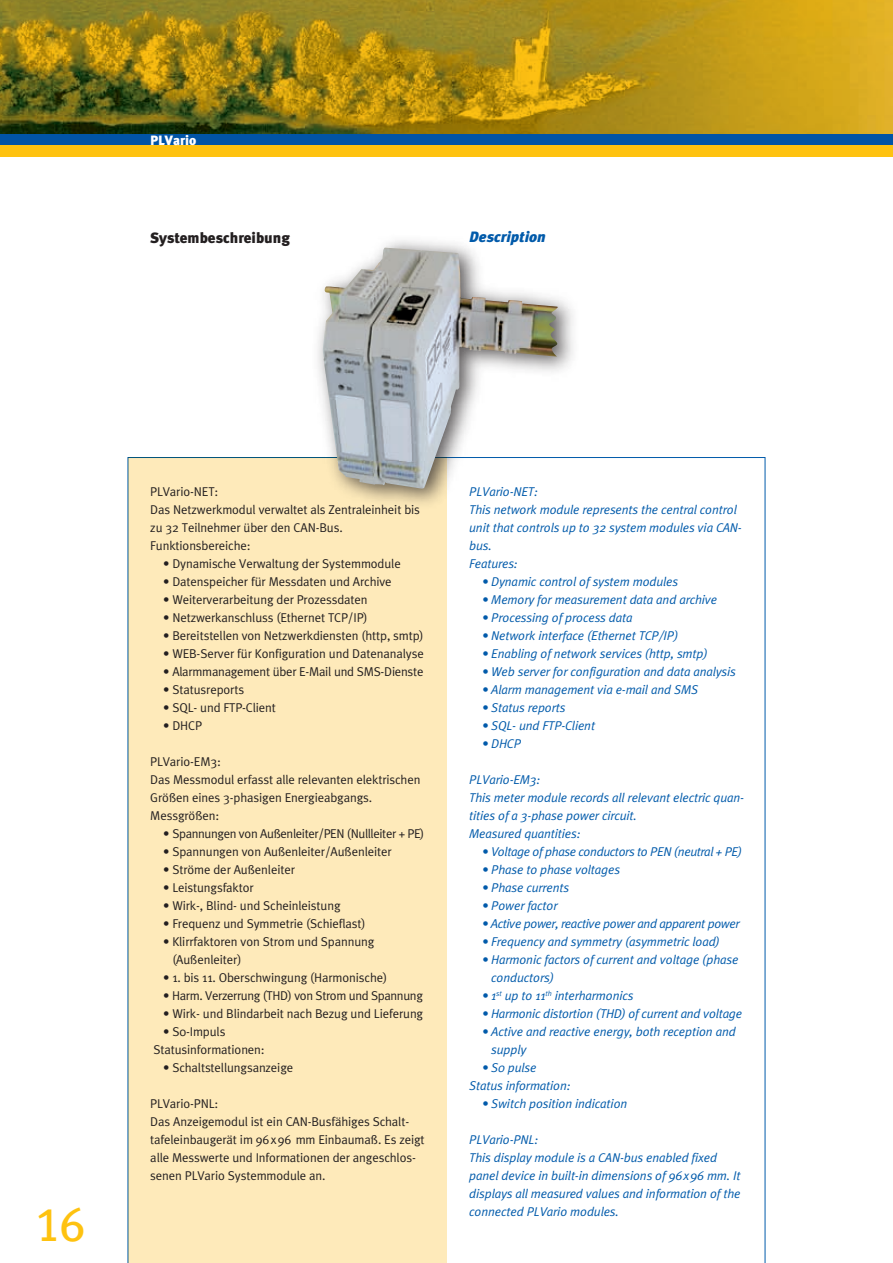
<style>
.page{position:relative;width:893px;height:1263px;background:#fff}
.page>*{position:absolute;margin:0;border:0;box-sizing:border-box;transform-origin:0 0}
.t1{font:48px "Meta Plus Book Caps";color:#fec210}
.t2{font:900 15px "Meta Plus";color:#231f20}
.t3{font:italic 900 15px "Meta Plus";color:#015aaa}
.t4{font:900 13.5px "Meta Plus";color:#fff}
.t5{font:12.75px/18px "Meta Plus Normal";letter-spacing:-.01em;color:#231f20}
.t6{font:italic 12.75px/18px "Meta Plus Normal";letter-spacing:-.01em;color:#015aaa}
.t7{font:12.75px "Meta Plus Normal";letter-spacing:-.03em;color:#231f20}
.t8{font:italic 12.75px "Meta Plus Normal";letter-spacing:-.03em;color:#015aaa}
</style>
<div class="page">
<img style="left:0;top:0;width:892px;height:134px">
<div style="left:0;top:134px;width:893px;height:12px;background:#0154a6"></div>
<div style="left:0;top:146px;width:893px;height:11px;background:#fec210"></div>
<svg style="left:128px;top:457px;width:637px;height:806px"></svg>
<div style="left:308px;top:232px;width:274px;height:281px;background:#231f20;opacity:.75"></div>
<img style="left:323px;top:248px;width:241px;height:241px">
<p class="t4" style="left:150px;top:132px;width:48px">PLVario</p>
<p class="t2" style="left:150px;top:229px;width:141px">Systembeschreibung</p>
<p class="t3" style="left:469px;top:229px;width:78px">Description</p>
<h1 class="t1" style="left:35px;top:1197px;width:51px">16</h1>
<p class="t5" style="left:150px;top:483px;width:271px">PLVario-NET:<br>Das Netzwerkmodul verwaltet als Zentraleinheit bis zu 32 Teilnehmer über den CAN-Bus.<br>Funktionsbereiche:</p>
<p class="t5" style="left:163px;top:555px;width:239px">• Dynamische Verwaltung der Systemmodule</p>
<p class="t5" style="left:163px;top:573px;width:230px">• Datenspeicher für Messdaten und Archive</p>
<p class="t5" style="left:163px;top:591px;width:206px">• Weiterverarbeitung der Prozessdaten</p>
<p class="t5" style="left:163px;top:609px;width:206px">• Netzwerkanschluss (Ethernet TCP/IP)</p>
<p class="t5" style="left:163px;top:627px;width:262px">• Bereitstellen von Netzwerkdiensten (http, smtp)</p>
<p class="t5" style="left:163px;top:645px;width:262px">• WEB-Server für Konfiguration und Daten-analyse</p>
<p class="t5" style="left:163px;top:663px;width:262px">• Alarmmanagement über E-Mail und SMS-Dienste</p>
<p class="t5" style="left:163px;top:681px;width:83px">• Statusreports</p>
<p class="t5" style="left:163px;top:699px;width:114px">• SQL- und FTP-Client</p>
<p class="t5" style="left:163px;top:717px;width:40px">• DHCP</p>
<p class="t5" style="left:150px;top:753px;width:272px">PLVario-EM3:<br>Das Messmodul erfasst alle relevanten elektrischen<br>Größen eines 3-phasigen Energieabgangs.<br>Messgrößen:</p>
<p class="t7" style="left:163px;top:827px;width:263px">• Spannungen von Außenleiter/PEN (Nullleiter + PE)</p>
<p class="t5" style="left:163px;top:843px;width:230px">• Spannungen von Außenleiter/Außenleiter</p>
<p class="t5" style="left:163px;top:861px;width:133px">• Ströme der Außenleiter</p>
<p class="t5" style="left:163px;top:879px;width:92px">• Leistungsfaktor</p>
<p class="t5" style="left:163px;top:897px;width:179px">• Wirk-, Blind- und Scheinleistung</p>
<p class="t5" style="left:163px;top:915px;width:204px">• Frequenz und Symmetrie (Schieflast)</p>
<p class="t5" style="left:172px;top:933px;width:204px;text-indent:-9px">• Klirrfaktoren von Strom und Spannung (Außenleiter)</p>
<p class="t5" style="left:163px;top:969px;width:226px">• 1. bis 11. Oberschwingung (Harmonische)</p>
<p class="t7" style="left:163px;top:989px;width:261px">• Harm. Verzerrung (THD) von Strom und Spannung</p>
<p class="t5" style="left:163px;top:1005px;width:262px">• Wirk- und Blindarbeit nach Bezug und Lieferung</p>
<p class="t5" style="left:153px;top:1023px;width:113px;text-indent:10px">• S0-Impuls<br>Statusinformationen:</p>
<p class="t5" style="left:163px;top:1059px;width:132px">• Schaltstellungsanzeige</p>
<p class="t5" style="left:150px;top:1095px;width:276px">PLVario-PNL:<br>Das Anzeigemodul ist ein CAN-Busfähiges Schalt&shy;tafel--einbaugerät im 96x96 mm Einbaumaß. Es zeigt alle Messwerte und Informationen der angeschlos&shy;senen PLVario Systemmodule an.</p>
<p class="t6" style="left:469px;top:483px;width:274px">PLVario-NET:<br>This network module represents the central control unit that controls up to 32 system modules via CAN&shy;bus.<br>Features:</p>
<p class="t6" style="left:482px;top:573px;width:198px">• Dynamic control of system modules</p>
<p class="t6" style="left:482px;top:591px;width:237px">• Memory for measurement data and archive</p>
<p class="t6" style="left:482px;top:609px;width:152px">• Processing of process data</p>
<p class="t6" style="left:482px;top:627px;width:198px">• Network interface (Ethernet TCP/IP)</p>
<p class="t6" style="left:482px;top:645px;width:227px">• Enabling of network services (http, smtp)</p>
<p class="t6" style="left:482px;top:663px;width:255px">• Web server for configuration and data analysis</p>
<p class="t6" style="left:482px;top:681px;width:218px">• Alarm management via e-mail and SMS</p>
<p class="t6" style="left:482px;top:699px;width:85px">• Status reports</p>
<p class="t6" style="left:482px;top:717px;width:115px">• SQL- und FTP-Client</p>
<p class="t6" style="left:482px;top:735px;width:40px">• DHCP</p>
<p class="t6" style="left:469px;top:771px;width:276px">PLVario-EM3:<br>This meter module records all relevant electric quan&shy;tities of a 3-phase power circuit.<br>Measured quantities:</p>
<p class="t8" style="left:482px;top:845px;width:262px">• Voltage of phase conductors to PEN (neutral + PE)</p>
<p class="t6" style="left:482px;top:861px;width:140px">• Phase to phase voltages</p>
<p class="t6" style="left:482px;top:879px;width:89px">• Phase currents</p>
<p class="t6" style="left:482px;top:897px;width:77px">• Power factor</p>
<p class="t8" style="left:482px;top:917px;width:259px">• Active power, reactive power and apparent power</p>
<p class="t6" style="left:482px;top:933px;width:239px">• Frequency and symmetry (asymmetric load)</p>
<p class="t6" style="left:491px;top:951px;width:249px;text-indent:-9px">• Harmonic factors of current and voltage (phase conductors)</p>
<p class="t6" style="left:482px;top:987px;width:153px">• 1<sup>st</sup> up to 11<sup>th</sup> interharmonics</p>
<p class="t6" style="left:482px;top:1005px;width:262px">• Harmonic distortion (THD) of current and voltage</p>
<p class="t6" style="left:491px;top:1023px;width:246px;text-indent:-9px">• Active and reactive energy, both reception and supply</p>
<p class="t6" style="left:469px;top:1059px;width:103px;text-indent:13px">• S0 pulse<br>Status information:</p>
<p class="t6" style="left:482px;top:1095px;width:147px">• Switch position indication</p>
<p class="t6" style="left:469px;top:1131px;width:273px">PLVario-PNL:<br>This display module is a CAN-bus enabled fixed panel device in built-in dimensions of 96x96 mm. It displays all measured values and information of the connected PLVario modules.</p>
</div>
